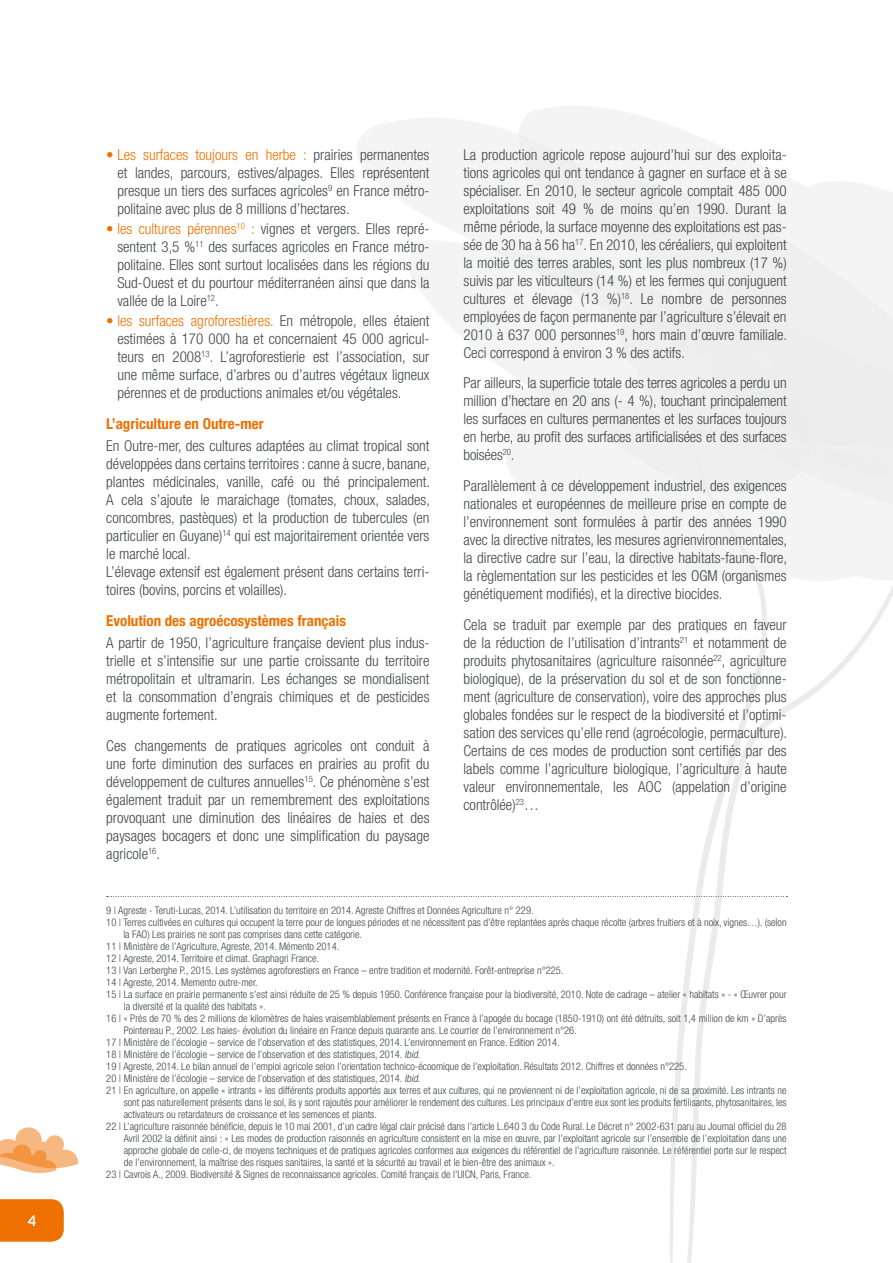
<style>
.page{position:relative;width:893px;height:1263px;background:#fff}
.page>*{position:absolute;margin:0;border:0;box-sizing:border-box;transform-origin:0 0}
.t1{font:300 condensed 15px/18px "Helvetica Neue LT Com";color:#424647;text-align:justify}
.t2{font:700 condensed 15px "Helvetica Neue LT Com";color:#ee7100}
.t3{font:700 15px "Uni Sans Semi";color:#fff}
.t4{font:300 condensed 10.5px "Helvetica Neue LT Com";color:#424647}
.s1{color:#ee7100}
.s2{font-style:italic}
</style>
<div class="page">
<svg style="left:526px;top:494px;width:133px;height:75px;fill:#f4f4f4"></svg>
<svg style="left:772px;top:515px;width:121px;height:382px"></svg>
<svg style="left:659px;top:515px;width:113px;height:748px"></svg>
<svg style="left:506px;top:451px;width:113px;height:43px;fill:#f4f4f4"></svg>
<svg style="left:357px;top:118px;width:162px;height:333px"></svg>
<svg style="left:519px;top:106px;width:374px;height:370px;fill:#f4f4f4"></svg>
<div style="left:619px;top:307px;width:274px;height:208px;background:#efefef"></div>
<svg style="left:107px;top:896px;width:680px;height:1px"></svg>
<svg style="left:0;top:1127px;width:78px;height:46px"></svg>
<svg style="left:0;top:1199px;width:64px;height:43px;background:#ee7609"></svg>
<p class="t3" style="left:28px;top:1212px;width:10px">4</p>
<p class="t1" style="left:117px;top:145px;width:314px;text-indent:-11px"><span class="s1">• Les surfaces toujours en herbe :</span> prairies permanentes et landes, parcours, estives/alpages. Elles représentent presque un tiers des surfaces agricoles<sup>9</sup> en France métro&shy;politaine avec plus de 8 millions d’hectares.</p>
<p class="t1" style="left:117px;top:219px;width:314px;text-indent:-11px"><span class="s1">• les cultures pérennes</span><sup>10</sup> <span class="s1">:</span> vignes et vergers. Elles repré&shy;sentent 3,5 %<sup>11</sup> des surfaces agricoles en France métro&shy;politaine. Elles sont surtout localisées dans les régions du Sud-Ouest et du pourtour méditerranéen ainsi que dans la vallée de la Loire<sup>12</sup>.</p>
<p class="t1" style="left:117px;top:311px;width:314px;text-indent:-11px"><span class="s1">• les surfaces agroforestières.</span> En métropole, elles étaient estimées à 170 000 ha et concernaient 45 000 agricul&shy;teurs en 2008<sup>13</sup>. L’agroforestierie est l’association, sur une même surface, d’arbres ou d’autres végétaux ligneux pérennes et de productions animales et/ou végétales.</p>
<p class="t2" style="left:106px;top:414px;width:159px">L’agriculture en Outre-mer</p>
<p class="t1" style="left:106px;top:436px;width:325px;text-align:left">En Outre-mer, des cultures adaptées au climat tropical sont développées dans certains territoires : canne à sucre, banane, plantes médicinales, vanille, café ou thé principalement.<br>A cela s’ajoute le maraichage (tomates, choux, salades, concombres, pastèques) et la production de tubercules (en particulier en Guyane)<sup>14</sup> qui est majoritairement orientée vers le marché local.<br>L’élevage extensif est également présent dans certains terri&shy;toires (bovins, porcins et volailles).</p>
<p class="t2" style="left:106px;top:611px;width:241px">Evolution des agroécosystèmes français</p>
<p class="t1" style="left:106px;top:633px;width:325px">A partir de 1950, l’agriculture française devient plus indus&shy;trielle et s’intensifie sur une partie croissante du territoire métropolitain et ultramarin. Les échanges se mondialisent et la consommation d’engrais chimiques et de pesticides augmente fortement.</p>
<p class="t1" style="left:106px;top:736px;width:325px">Ces changements de pratiques agricoles ont conduit à une forte diminution des surfaces en prairies au profit du développement de cultures annuelles<sup>15</sup>. Ce phénomène s’est également traduit par un remembrement des exploitations provoquant une diminution des linéaires de haies et des paysages bocagers et donc une simplification du paysage agricole<sup>16</sup>.</p>
<p class="t1" style="left:463px;top:145px;width:325px">La production agricole repose aujourd’hui sur des exploita&shy;tions agricoles qui ont tendance à gagner en surface et à se spécialiser. En 2010, le secteur agricole comptait 485 000 exploitations soit 49 % de moins qu’en 1990. Durant la même période, la surface moyenne des exploitations est pas&shy;sée de 30 ha à 56 ha<sup>17</sup>. En 2010, les céréaliers, qui exploitent la moitié des terres arables, sont les plus nombreux (17 %) suivis par les viticulteurs (14 %) et les fermes qui conjuguent cultures et élevage (13 %)<sup>18</sup>. Le nombre de personnes employées de façon permanente par l’agriculture s’élevait en 2010 à 637 000 personnes<sup>19</sup>, hors main d’œuvre familiale.<br>Ceci correspond à environ 3 % des actifs.</p>
<p class="t1" style="left:463px;top:374px;width:325px">Par ailleurs, la superficie totale des terres agricoles a perdu un million d’hectare en 20 ans (- 4 %), touchant principalement les surfaces en cultures permanentes et les surfaces toujours en herbe, au profit des surfaces artificialisées et des surfaces boisées<sup>20</sup>.</p>
<p class="t1" style="left:463px;top:477px;width:325px">Parallèlement à ce développement industriel, des exigences nationales et européennes de meilleure prise en compte de l’environnement sont formulées à partir des années 1990 avec la directive nitrates, les mesures agrienvironnementales, la directive cadre sur l’eau, la directive habitats-faune-flore, la règlementation sur les pesticides et les OGM (organismes génétiquement modifiés), et la directive biocides.</p>
<p class="t1" style="left:463px;top:615px;width:325px">Cela se traduit par exemple par des pratiques en faveur de la réduction de l’utilisation d’intrants<sup>21</sup> et notamment de produits phytosanitaires (agriculture raisonnée<sup>22</sup>, agriculture biologique), de la préservation du sol et de son fonctionne&shy;ment (agriculture de conservation), voire des approches plus globales fondées sur le respect de la biodiversité et l’optimi&shy;sation des services qu’elle rend (agroécologie, permaculture).<br>Certains de ces modes de production sont certifiés par des labels comme l’agriculture biologique, l’agriculture à haute valeur environnementale, les AOC (appelation d’origine contrôlée)<sup>23</sup>…</p>
<p class="t4" style="left:106px;top:904px;width:429px">9 | Agreste - Teruti-Lucas, 2014. L’utilisation du territoire en 2014. Agreste Chiffres et Données Agriculture n° 229.</p>
<p class="t4" style="left:106px;top:916px;width:682px">10 | Terres cultivées en cultures qui occupent la terre pour de longues périodes et ne nécessitent pas d’être replantées après chaque récolte (arbres fruitiers et à noix, vignes…). (selon</p>
<p class="t4" style="left:123px;top:928px;width:240px">la FAO) Les prairies ne sont pas comprises dans cette catégorie.</p>
<p class="t4" style="left:106px;top:940px;width:234px">11 | Ministère de l’Agriculture, Agreste, 2014. Mémento 2014<span class="s2">.</span></p>
<p class="t4" style="left:106px;top:952px;width:214px">12 | Agreste, 2014. Territoire et climat. Graphagri France.</p>
<p class="t4" style="left:106px;top:964px;width:459px">13 | Van Lerberghe P., 2015. Les systèmes agroforestiers en France – entre tradition et modernité. Forêt-entreprise n°225.</p>
<p class="t4" style="left:106px;top:976px;width:153px">14 | Agreste, 2014. Memento outre-mer.</p>
<p class="t4" style="left:106px;top:988px;width:682px">15 | La surface en prairie permanente s’est ainsi réduite de 25 % depuis 1950. Conférence française pour la biodiversité, 2010. Note de cadrage – atelier « habitats » - « Œuvrer pour</p>
<p class="t4" style="left:124px;top:1000px;width:144px">la diversité et la qualité des habitats ».</p>
<p class="t4" style="left:106px;top:1012px;width:682px">16 | « Près de 70 % des 2 millions de kilomètres de haies vraisemblablement présents en France à l’apogée du bocage (1850-1910) ont été détruits, soit 1,4 million de km » D’après</p>
<p class="t4" style="left:124px;top:1024px;width:455px">Pointereau P., 2002. Les haies- évolution du linéaire en France depuis quarante ans. Le courrier de l’environnement n°26.</p>
<p class="t4" style="left:106px;top:1036px;width:455px">17 | Ministère de l’écologie – service de l’observation et des statistiques, 2014. L’environnement en France. Edition 2014.</p>
<p class="t4" style="left:106px;top:1048px;width:315px">18 | Ministère de l’écologie – service de l’observation et des statistiques, 2014. <span class="s2">Ibid.</span></p>
<p class="t4" style="left:106px;top:1060px;width:582px">19 | Agreste, 2014. Le bilan annuel de l’emploi agricole selon l’orientation technico-écoomique de l’exploitation. Résultats 2012. Chiffres et données n°225.</p>
<p class="t4" style="left:106px;top:1072px;width:315px">20 | Ministère de l’écologie – service de l’observation et des statistiques, 2014. <span class="s2">Ibid</span>.</p>
<p class="t4" style="left:106px;top:1084px;width:682px">21 | En agriculture, on appelle « intrants » les différents produits apportés aux terres et aux cultures, qui ne proviennent ni de l’exploitation agricole, ni de sa proximité. Les intrants ne</p>
<p class="t4" style="left:124px;top:1096px;width:664px">sont pas naturellement présents dans le sol, ils y sont rajoutés pour améliorer le rendement des cultures. Les principaux d’entre eux sont les produits fertilisants, phytosanitaires, les</p>
<p class="t4" style="left:124px;top:1108px;width:255px">activateurs ou retardateurs de croissance et les semences et plants.</p>
<p class="t4" style="left:106px;top:1120px;width:682px">22 | L’agriculture raisonnée bénéficie, depuis le 10 mai 2001, d’un cadre légal clair précisé dans l’article L.640 3 du Code Rural. Le Décret n° 2002-631 paru au Journal officiel du 28</p>
<p class="t4" style="left:124px;top:1132px;width:664px">Avril 2002 la définit ainsi : « Les modes de production raisonnés en agriculture consistent en la mise en œuvre, par l’exploitant agricole sur l’ensemble de l’exploitation dans une</p>
<p class="t4" style="left:124px;top:1144px;width:664px">approche globale de celle-ci, de moyens techniques et de pratiques agricoles conformes aux exigences du référentiel de l’agriculture raisonnée. Le référentiel porte sur le respect</p>
<p class="t4" style="left:124px;top:1156px;width:432px">de l’environnement, la maîtrise des risques sanitaires, la santé et la sécurité au travail et le bien-être des animaux ».</p>
<p class="t4" style="left:106px;top:1168px;width:427px">23 | Cavrois A., 2009. Biodiversité &amp; Signes de reconnaissance agricoles. Comité français de l’UICN, Paris, France.</p>
</div>
